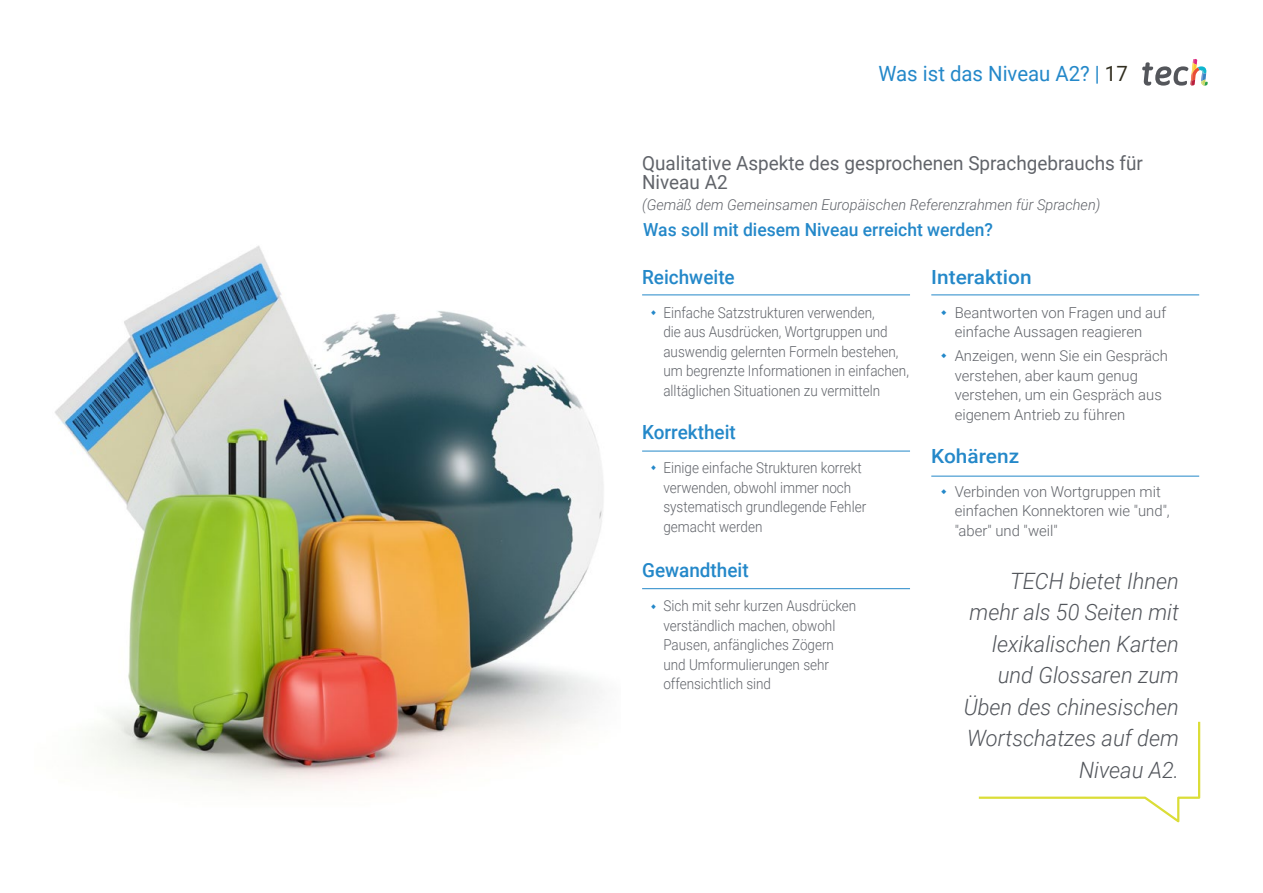
<style>
.page{position:relative;width:1263px;height:893px;background:#fff}
.page>*{position:absolute;margin:0;border:0;box-sizing:border-box;transform-origin:0 0}
.t1{font:italic 300 22.5px/31.5px "Roboto";color:#52555b;text-align:right}
.t2{font:21px "Roboto";color:#2488c9}
.t3{font:19.5px/19.5px "Roboto";color:#61646a}
.t4{font:500 19.5px "Roboto";color:#2488c9}
.t5{font:500 19.5px "Roboto";color:#2488c9;scale:1.07 1}
.t6{font:500 18px "Roboto";color:#2488c9}
.t7{font:300 15px/19.5px "Roboto";color:#61646a;scale:.9 1}
.t8{font:300 15px/19.5px "Roboto";color:#61646a}
.t9{font:italic 300 15px "Roboto";color:#61646a}
.s1{color:#312e20}
</style>
<div class="page">
<svg style="left:1142px;top:59px;width:66px;height:27px"></svg>
<hr style="left:642px;top:294px;width:268px;height:1px;background:#2488c9">
<hr style="left:931px;top:294px;width:268px;height:1px;background:#2488c9">
<hr style="left:642px;top:451px;width:268px;height:1px;background:#2488c9">
<hr style="left:931px;top:476px;width:268px;height:1px;background:#2488c9">
<hr style="left:642px;top:588px;width:268px;height:1px;background:#2488c9">
<img style="left:55px;top:245px;width:549px;height:543px">
<svg style="left:978px;top:721px;width:223px;height:102px"></svg>
<h2 class="t2" style="left:878px;top:59px;width:251px">Was ist das Niveau A2? | <span class="s1">17</span></h2>
<h3 class="t3" style="left:642px;top:153px;width:502px">Qualitative Aspekte des gesprochenen Sprachgebrauchs für<br>Niveau A2</h3>
<p class="t9" style="left:642px;top:194px;width:460px">(Gemäß dem Gemeinsamen Europäischen Referenzrahmen für Sprachen)</p>
<p class="t6" style="left:643px;top:217px;width:351px">Was soll mit diesem Niveau erreicht werden?</p>
<h3 class="t4" style="left:642px;top:263px;width:94px">Reichweite</h3>
<p class="t7" style="left:663px;top:302px;width:274px">Einfache Satzstrukturen verwenden,<br>die aus Ausdrücken, Wortgruppen und auswendig gelernten Formeln bestehen, um begrenzte Informationen in einfachen, alltäglichen Situationen zu vermitteln</p>
<h3 class="t4" style="left:642px;top:418px;width:95px">Korrektheit</h3>
<p class="t7" style="left:663px;top:457px;width:227px">Einige einfache Strukturen korrekt verwenden, obwohl immer noch systematisch grundlegende Fehler gemacht werden</p>
<h3 class="t4" style="left:642px;top:557px;width:108px">Gewandtheit</h3>
<p class="t7" style="left:663px;top:596px;width:216px">Sich mit sehr kurzen Ausdrücken verständlich machen, obwohl<br>Pausen, anfängliches Zögern und Umformulierungen sehr offensichtlich sind</p>
<h3 class="t5" style="left:931px;top:263px;width:95px">Interaktion</h3>
<p class="t8" style="left:955px;top:302px;width:213px">Beantworten von Fragen und auf einfache Aussagen reagieren</p>
<p class="t8" style="left:955px;top:345px;width:215px">Anzeigen, wenn Sie ein Gespräch verstehen, aber kaum genug verstehen, um ein Gespräch aus eigenem Antrieb zu führen</p>
<h3 class="t5" style="left:931px;top:442px;width:84px">Kohärenz</h3>
<p class="t8" style="left:955px;top:481px;width:217px">Verbinden von Wortgruppen mit einfachen Konnektoren wie "und", "aber" und "weil"</p>
<h1 class="t1" style="left:964px;top:564px;width:217px">TECH bietet Ihnen mehr als 50 Seiten mit lexikalischen Karten und Glossaren zum<br>Üben des chinesischen<br>Wortschatzes auf dem<br>Niveau A2.</h1>
</div>
